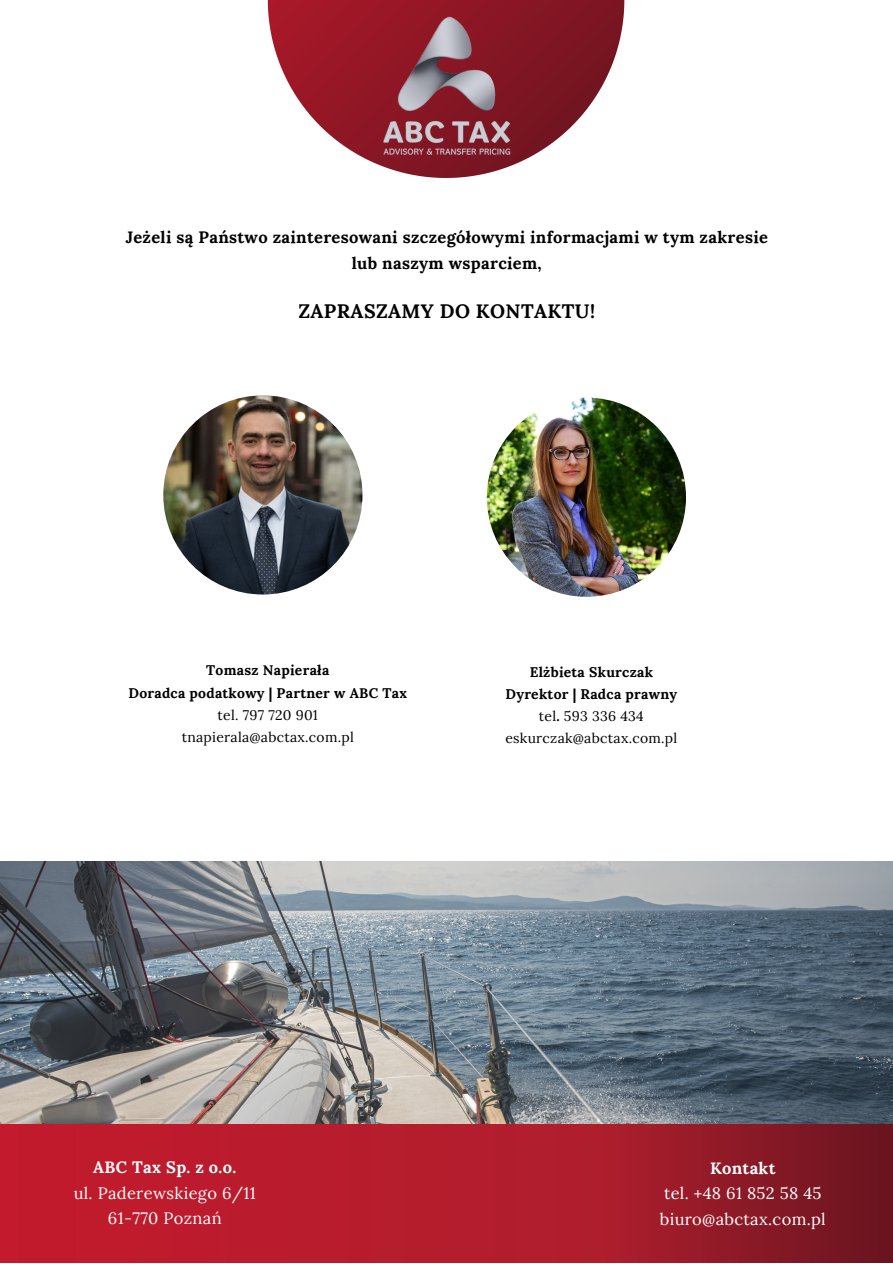
<style>
.page{position:relative;width:893px;height:1264px;background:#fff}
.page>*{position:absolute;margin:0;border:0;box-sizing:border-box;transform-origin:0 0}
.t1{font:700 19.5px "Lora";letter-spacing:.02em;color:#000}
.t2{font:700 16.5px/26px "Lora";letter-spacing:.02em;color:#000;text-align:center}
.t3{font:16.5px/25.8px "Lora";letter-spacing:.02em;color:#fff;text-align:center}
.t4{font:700 16.5px "Lora";letter-spacing:.02em;color:#fff}
.t5{font:700 13.95px/22px "Lora";letter-spacing:.02em;color:#000;text-align:center}
.t6{font:13.95px/22.5px "Lora";letter-spacing:.02em;color:#000;text-align:center}
.s1{font-weight:400}
</style>
<div class="page">
<img style="left:0;top:861px;width:892px;height:263px">
<svg style="left:0;top:1124px;width:892px;height:138px;background:#aa1b2a"></svg>
<svg style="left:268px;top:0;width:356px;height:178px"></svg>
<img style="left:382px;top:0;width:129px;height:154px">
<img style="left:163px;top:395px;width:199px;height:199px;border-radius:50%">
<img style="left:487px;top:397px;width:199px;height:199px;border-radius:50%">
<p class="t2" style="left:126px;top:224px;width:643px">Jeżeli są Państwo zainteresowani szczegółowymi informacjami w tym zakresie lub naszym wsparciem,</p>
<h1 class="t1" style="left:298px;top:298px;width:298px">ZAPRASZAMY DO KONTAKTU!</h1>
<p class="t5" style="left:128px;top:658px;width:280px;line-height:22.5px">Tomasz Napierała<br>Doradca podatkowy | Partner w ABC Tax</p>
<p class="t6" style="left:182px;top:703px;width:173px">tel. 797 720 901 tnapierala@abctax.com.pl</p>
<p class="t5" style="left:505px;top:661px;width:173px">Elżbieta Skurczak<br>Dyrektor | Radca prawny <span class="s1">tel</span>. <span class="s1">593 336 434 eskurczak@abctax.com.pl</span></p>
<p class="t4" style="left:93px;top:1156px;width:144px">ABC Tax Sp. z o.o.</p>
<p class="t3" style="left:74px;top:1179px;width:184px">ul. Paderewskiego 6/11<br>61-770 Poznań</p>
<p class="t4" style="left:710px;top:1156px;width:67px">Kontakt</p>
<p class="t3" style="left:659px;top:1180px;width:167px;text-align:left">tel. +48 61 852 58 45 biuro@abctax.com.pl</p>
</div>
